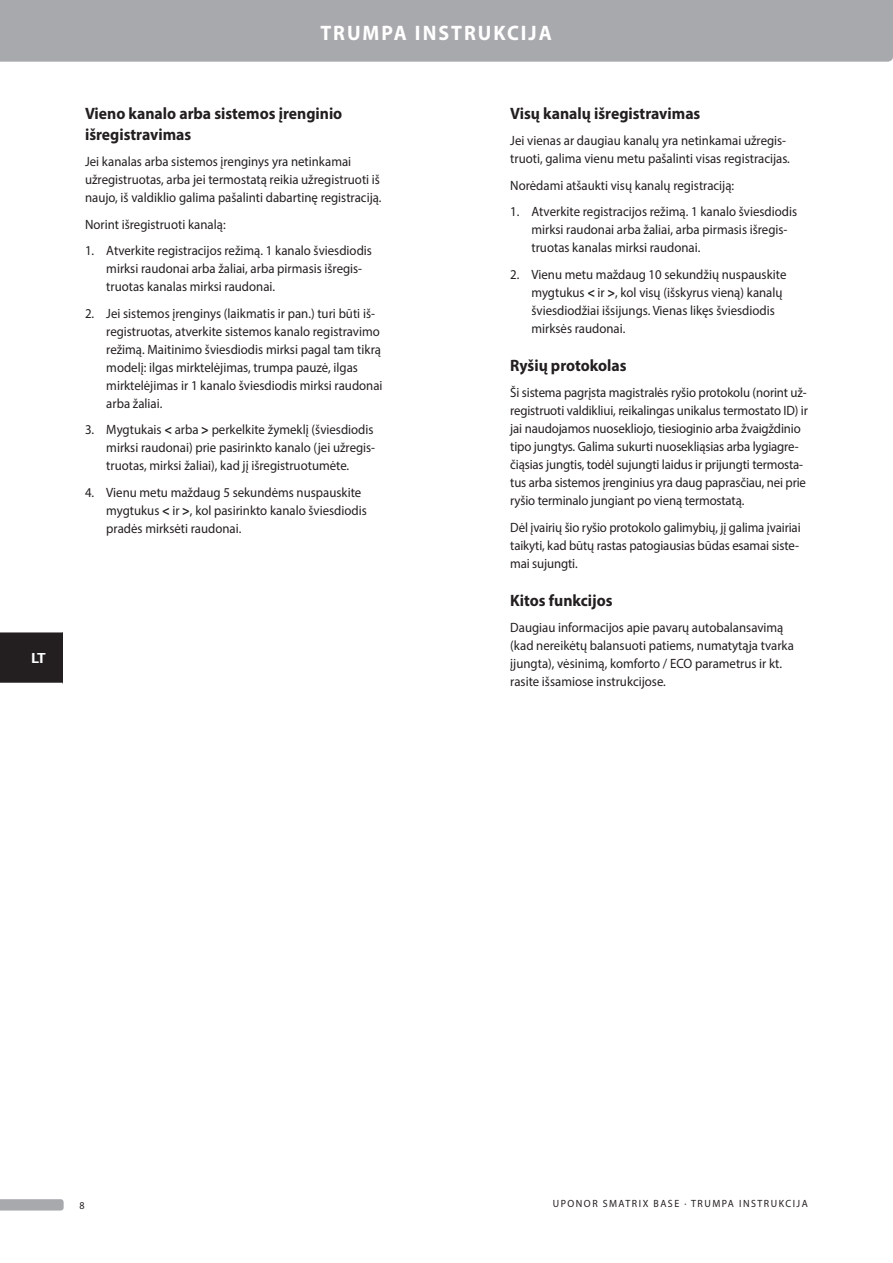
<style>
.page{position:relative;width:893px;height:1263px;background:#fff}
.page>*{position:absolute;margin:0;border:0;box-sizing:border-box;transform-origin:0 0}
.t1{font:700 21px "Myriad Pro";letter-spacing:.1em;color:#fff;scale:.95 1}
.Attention_flashes_bl{font:700 16.5px/21px "Myriad Pro";color:#231f20;scale:.95 1}
.t2{font:700 15px "Foundry Form Sans";color:#fff}
.Inside_Body_copy{font:13.5px/18px "Myriad Pro";letter-spacing:-.005em;color:#231f20;scale:.95 1}
.Inside_Body_indentat{font:13.5px/18px "Myriad Pro";color:#231f20;scale:.95 1}
.t3{font:10.5px "Myriad Pro";letter-spacing:.15em;color:#231f20;scale:.95 1}
.s1{font-weight:700}
</style>
<div class="page">
<div style="left:0;top:632px;width:63px;height:51px;background:#231f20"></div>
<div style="left:0;top:0;width:893px;height:62px;background:#a8a9ad"></div>
<svg style="left:0;top:1199px;width:64px;height:11px"></svg>
<p class="t2" style="left:31px;top:650px;width:16px">LT</p>
<h1 class="t1" style="left:320px;top:19px;width:245px">TRUMPA INSTRUKCIJA</h1>
<p class="Attention_flashes_bl" style="left:85px;top:102px;width:272px">Vieno kanalo arba sistemos įrenginio išregistravimas</p>
<p class="Inside_Body_copy" style="left:85px;top:152px;width:314px">Jei kanalas arba sistemos įrenginys yra netinkamai užregistruotas, arba jei termostatą reikia užregistruoti iš naujo, iš valdiklio galima pašalinti dabartinę registraciją.</p>
<p class="Inside_Body_copy" style="left:85px;top:215px;width:149px">Norint išregistruoti kanalą:</p>
<p class="Inside_Body_indentat" style="left:106px;top:241px;width:281px;text-indent:-21px">1. Atverkite registracijos režimą. 1 kanalo šviesdiodis mirksi raudonai arba žaliai, arba pirmasis išregis&shy;truotas kanalas mirksi raudonai.</p>
<p class="Inside_Body_indentat" style="left:106px;top:304px;width:292px;text-indent:-21px">2. Jei sistemos įrenginys (laikmatis ir pan.) turi būti iš&shy;registruotas, atverkite sistemos kanalo registravimo režimą. Maitinimo šviesdiodis mirksi pagal tam tikrą modelį: ilgas mirktelėjimas, trumpa pauzė, ilgas mirktelėjimas ir 1 kanalo šviesdiodis mirksi raudonai arba žaliai.</p>
<p class="Inside_Body_indentat" style="left:106px;top:420px;width:285px;text-indent:-21px">3. Mygtukais <span class="s1">&lt;</span> arba <span class="s1">&gt;</span> perkelkite žymeklį (šviesdiodis mirksi raudonai) prie pasirinkto kanalo (jei užregis&shy;truotas, mirksi žaliai), kad jį išregistruotumėte.</p>
<p class="Inside_Body_indentat" style="left:106px;top:483px;width:276px;text-indent:-21px">4. Vienu metu maždaug 5 sekundėms nuspauskite mygtukus <span class="s1">&lt;</span> ir <span class="s1">&gt;</span>, kol pasirinkto kanalo šviesdiodis pradės mirksėti raudonai.</p>
<p class="Attention_flashes_bl" style="left:510px;top:102px;width:202px">Visų kanalų išregistravimas</p>
<p class="Inside_Body_copy" style="left:510px;top:131px;width:296px">Jei vienas ar daugiau kanalų yra netinkamai užregis&shy;truoti, galima vienu metu pašalinti visas registracijas.</p>
<p class="Inside_Body_copy" style="left:510px;top:176px;width:237px">Norėdami atšaukti visų kanalų registraciją:</p>
<p class="Inside_Body_indentat" style="left:531px;top:202px;width:281px;text-indent:-21px">1. Atverkite registracijos režimą. 1 kanalo šviesdiodis mirksi raudonai arba žaliai, arba pirmasis išregis&shy;truotas kanalas mirksi raudonai.</p>
<p class="Inside_Body_indentat" style="left:531px;top:265px;width:270px;text-indent:-21px">2. Vienu metu maždaug 10 sekundžių nuspauskite mygtukus <span class="s1">&lt;</span> ir <span class="s1">&gt;</span>, kol visų (išskyrus vieną) kanalų šviesdiodžiai išsijungs. Vienas likęs šviesdiodis mirksės raudonai.</p>
<p class="Attention_flashes_bl" style="left:510px;top:354px;width:124px">Ryšių protokolas</p>
<p class="Inside_Body_copy" style="left:510px;top:383px;width:315px">Ši sistema pagrįsta magistralės ryšio protokolu (norint už&shy;registruoti valdikliui, reikalingas unikalus termostato ID) ir jai naudojamos nuosekliojo, tiesioginio arba žvaigždinio tipo jungtys. Galima sukurti nuosekliąsias arba lygiagre&shy;čiąsias jungtis, todėl sujungti laidus ir prijungti termosta&shy;tus arba sistemos įrenginius yra daug paprasčiau, nei prie ryšio terminalo jungiant po vieną termostatą.</p>
<p class="Inside_Body_copy" style="left:510px;top:518px;width:307px">Dėl įvairių šio ryšio protokolo galimybių, jį galima įvairiai taikyti, kad būtų rastas patogiausias būdas esamai siste&shy;mai sujungti.</p>
<p class="Attention_flashes_bl" style="left:510px;top:589px;width:109px">Kitos funkcijos</p>
<p class="Inside_Body_copy" style="left:510px;top:618px;width:300px">Daugiau informacijos apie pavarų autobalansavimą (kad nereikėtų balansuoti patiems, numatytąja tvarka įjungta), vėsinimą, komforto / ECO parametrus ir kt. rasite išsamiose instrukcijose.</p>
<p class="t3" style="left:80px;top:1199px;width:7px">8</p>
<p class="t3" style="left:553px;top:1197px;width:270px">UPONOR SMATRIX BASE · TRUMPA INSTRUKCIJA</p>
</div>
